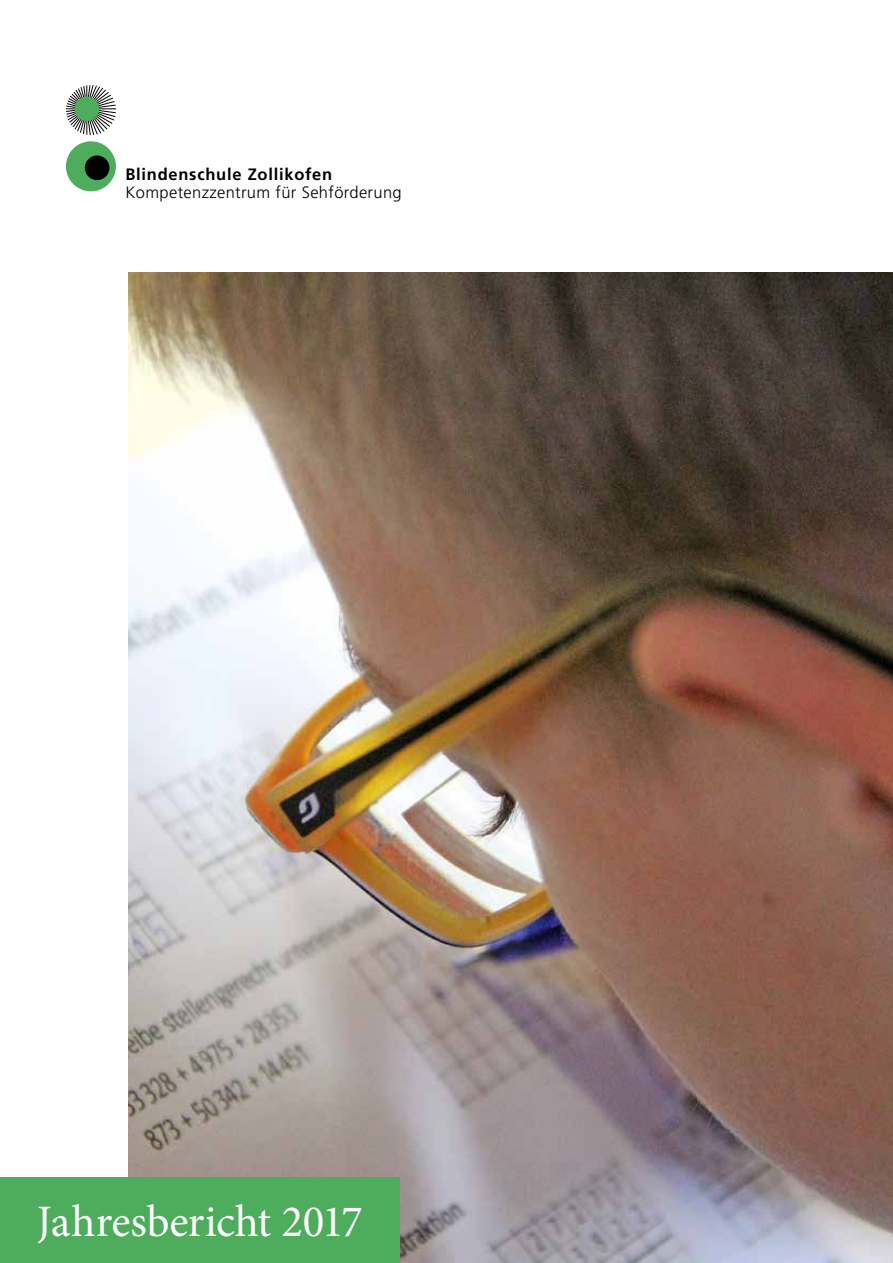
<style>
.page{position:relative;width:893px;height:1263px;background:#fff}
.page>*{position:absolute;margin:0;border:0;box-sizing:border-box;transform-origin:0 0}
.t1{font:45px "Minion Pro";letter-spacing:-.01em;color:#fff}
.t2{font:300 16.5px "Frutiger LT Pro";letter-spacing:.02em;color:#000}
.t3{font:700 16.5px "Frutiger LT Pro";letter-spacing:.045em;color:#000}
</style>
<div class="page">
<img style="left:129px;top:272px;width:764px;height:991px">
<div style="left:66px;top:141px;width:50px;height:50px;background:#4dad5d;border-radius:50%"></div>
<div style="left:85px;top:155px;width:24px;height:25px;background:#000;border-radius:50%"></div>
<svg style="left:66px;top:85px;width:51px;height:51px"></svg>
<div style="left:74px;top:97px;width:25px;height:24px;background:#4dad5d;border-radius:50%"></div>
<div style="left:0;top:1178px;width:400px;height:85px;background:#4dad5d"></div>
<p class="t3" style="left:125px;top:164px;width:208px">Blindenschule Zollikofen</p>
<p class="t2" style="left:125px;top:182px;width:278px">Kompetenzzentrum für Sehförderung</p>
<h1 class="t1" style="left:37px;top:1192px;width:327px">Jahresbericht 2017</h1>
</div>
